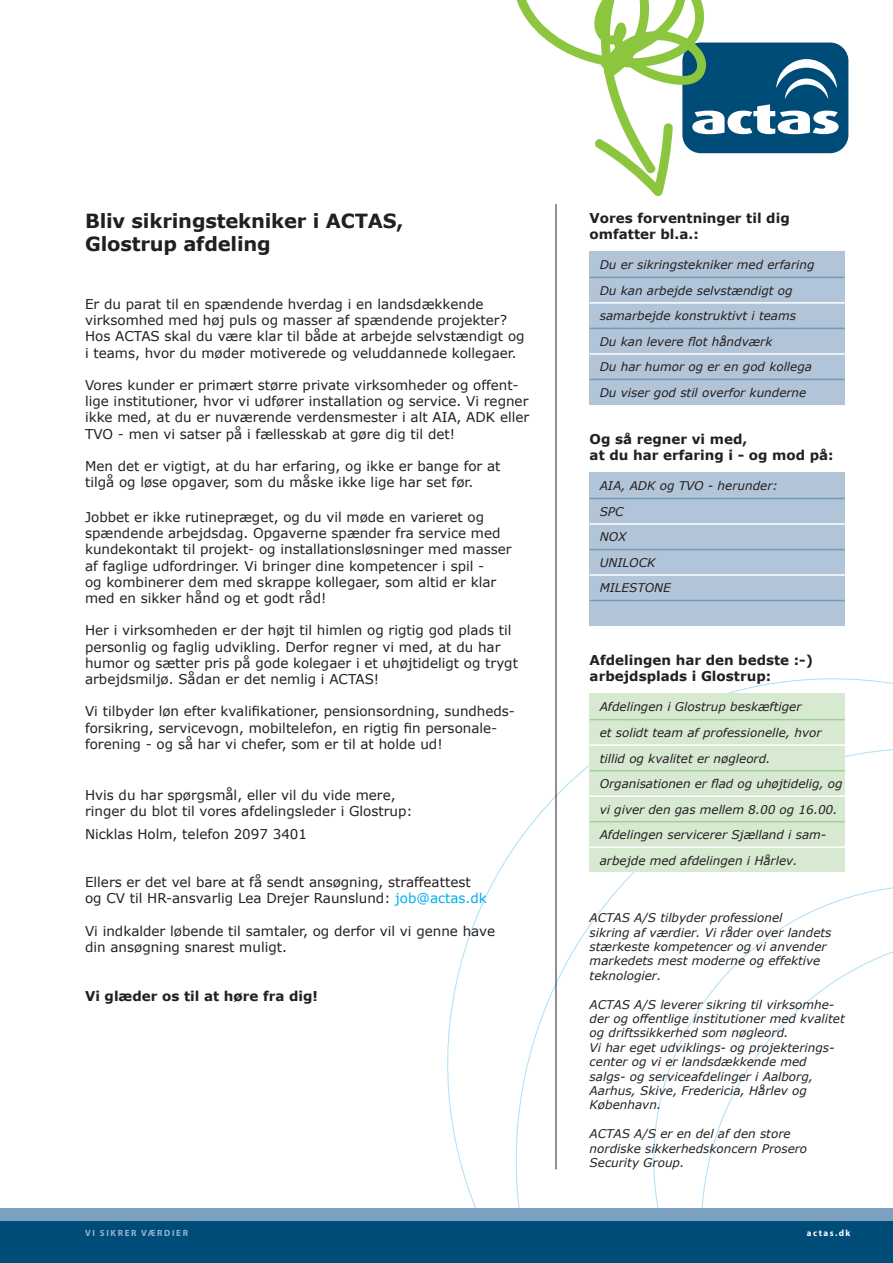
<style>
.page{position:relative;width:893px;height:1263px;background:#fff}
.page>*{position:absolute;margin:0;border:0;box-sizing:border-box;transform-origin:0 0}
.t1{font:700 19.5px/23.4px "Verdana";letter-spacing:-.01em;color:#231f20}
.t2{font:13.5px/16.2px "Verdana";color:#231f20}
.t3{font:700 13.5px/16.2px "Verdana";color:#231f20}
.t4{font:italic 12px/25.5px "Verdana";color:#231f20}
.t5{font:700 9px "Myriad Pro";letter-spacing:.18em;color:#96b2ce}
.t6{font:700 9px "Myriad Pro";letter-spacing:.16em;color:#fff}
.s1{color:#00aeef}
</style>
<div class="page">
<svg style="left:447px;top:641px;width:446px;height:567px"></svg>
<svg style="left:627px;top:859px;width:266px;height:349px"></svg>
<div style="left:0;top:1220px;width:893px;height:43px;background:#004c79"></div>
<div style="left:0;top:1208px;width:893px;height:12px;background:#7ba0c0"></div>
<div style="left:682px;top:43px;width:166px;height:110px;background:#004c79;border-radius:18px"></div>
<div style="left:590px;top:251px;width:255px;height:153px;background:#b1c4d8"></div>
<hr style="left:590px;top:277px;width:255px;height:1px;background:#769ab9">
<hr style="left:590px;top:302px;width:255px;height:2px;background:#fff">
<hr style="left:590px;top:328px;width:255px;height:1px;background:#769ab9">
<hr style="left:590px;top:353px;width:255px;height:2px;background:#fff">
<hr style="left:590px;top:379px;width:255px;height:1px;background:#769ab9">
<div style="left:590px;top:472px;width:255px;height:153px;background:#b1c4d8"></div>
<hr style="left:590px;top:498px;width:255px;height:1px;background:#769ab9">
<hr style="left:590px;top:523px;width:255px;height:2px;background:#fff">
<hr style="left:590px;top:549px;width:255px;height:1px;background:#769ab9">
<hr style="left:590px;top:574px;width:255px;height:2px;background:#fff">
<hr style="left:590px;top:600px;width:255px;height:1px;background:#769ab9">
<div style="left:590px;top:693px;width:255px;height:179px;background:#d8e9d2"></div>
<hr style="left:590px;top:719px;width:255px;height:1px;background:#a3cf9a">
<hr style="left:590px;top:744px;width:255px;height:2px;background:#fff">
<hr style="left:590px;top:770px;width:255px;height:1px;background:#a3cf9a">
<hr style="left:590px;top:795px;width:255px;height:2px;background:#fff">
<hr style="left:590px;top:821px;width:255px;height:1px;background:#a3cf9a">
<hr style="left:590px;top:846px;width:255px;height:2px;background:#fff">
<svg style="left:516px;top:0;width:322px;height:196px"></svg>
<hr style="left:556px;top:204px;width:1px;height:965px;background:#231f20">
<h1 class="t1" style="left:85px;top:209px;width:320px">Bliv sikringstekniker i ACTAS,<br>Glostrup afdeling</h1>
<p class="t2" style="left:85px;top:296px;width:441px">Er du parat til en spændende hverdag i en landsdækkende virksomhed med høj puls og masser af spændende projekter?<br>Hos ACTAS skal du være klar til både at arbejde selvstændigt og i teams, hvor du møder motiverede og veluddannede kollegaer.</p>
<p class="t2" style="left:85px;top:377px;width:446px">Vores kunder er primært større private virksomheder og offent&shy;lige institutioner, hvor vi udfører installation og service. Vi regner ikke med, at du er nuværende verdensmester i alt AIA, ADK eller TVO - men vi satser på i fællesskab at gøre dig til det!</p>
<p class="t2" style="left:85px;top:458px;width:417px">Men det er vigtigt, at du har erfaring, og ikke er bange for at tilgå og løse opgaver, som du måske ikke lige har set før.</p>
<p class="t2" style="left:85px;top:509px;width:428px">Jobbet er ikke rutinepræget, og du vil møde en varieret og spændende arbejdsdag. Opgaverne spænder fra service med kundekontakt til projekt- og installationsløsninger med masser af faglige udfordringer. Vi bringer dine kompetencer i spil -<br>og kombinerer dem med skrappe kollegaer, som altid er klar med en sikker hånd og et godt råd!</p>
<p class="t2" style="left:85px;top:622px;width:434px">Her i virksomheden er der højt til himlen og rigtig god plads til personlig og faglig udvikling. Derfor regner vi med, at du har humor og sætter pris på gode kolegaer i et uhøjtideligt og trygt arbejdsmiljø. Sådan er det nemlig i ACTAS!</p>
<p class="t2" style="left:85px;top:703px;width:432px">Vi tilbyder løn efter kvalifikationer, pensionsordning, sundheds&shy;forsikring, servicevogn, mobiltelefon, en rigtig fin personale&shy;forening - og så har vi chefer, som er til at holde ud!</p>
<p class="t2" style="left:85px;top:787px;width:329px">Hvis du har spørgsmål, eller vil du vide mere, ringer du blot til vores afdelingsleder i Glostrup:</p>
<p class="t2" style="left:85px;top:826px;width:224px">Nicklas Holm, telefon 2097 3401</p>
<p class="t2" style="left:85px;top:874px;width:403px">Ellers er det vel bare at få sendt ansøgning, straffeattest og CV til HR-ansvarlig Lea Drejer Raunslund: <span class="s1">job@actas.dk</span></p>
<p class="t2" style="left:85px;top:923px;width:412px">Vi indkalder løbende til samtaler, og derfor vil vi genne have din ansøgning snarest muligt.</p>
<p class="t3" style="left:85px;top:988px;width:234px">Vi glæder os til at høre fra dig!</p>
<p class="t3" style="left:590px;top:210px;width:202px">Vores forventninger til dig omfatter bl.a.:</p>
<p class="t4" style="left:600px;top:252px;width:216px">Du er sikringstekniker med erfaring<br>Du kan arbejde selvstændigt og samarbejde konstruktivt i teams<br>Du kan levere flot håndværk<br>Du har humor og er en god kollega<br>Du viser god stil overfor kunderne</p>
<p class="t3" style="left:590px;top:431px;width:245px">Og så regner vi med,<br>at du har erfaring i - og mod på:</p>
<p class="t4" style="left:600px;top:473px;width:180px">AIA, ADK og TVO - herunder:<br>SPC<br>NOX<br>UNILOCK<br>MILESTONE</p>
<p class="t3" style="left:590px;top:652px;width:225px">Afdelingen har den bedste :-) arbejdsplads i Glostrup:</p>
<p class="t4" style="left:600px;top:694px;width:244px">Afdelingen i Glostrup beskæftiger<br>et solidt team af professionelle, hvor tillid og kvalitet er nøgleord.<br>Organisationen er flad og uhøjtidelig, og vi giver den gas mellem 8.00 og 16.00.<br>Afdelingen servicerer Sjælland i sam&shy;arbejde med afdelingen i Hårlev.</p>
<p class="t4" style="left:590px;top:911px;width:243px;line-height:14.4px">ACTAS A/S tilbyder professionel<br>sikring af værdier. Vi råder over landets stærkeste kompetencer og vi anvender markedets mest moderne og effektive teknologier.</p>
<p class="t4" style="left:590px;top:997px;width:257px;line-height:14.4px">ACTAS A/S leverer sikring til virksomhe&shy;der og offentlige institutioner med kvalitet og driftssikkerhed som nøgleord.<br>Vi har eget udviklings- og projekterings&shy;center og vi er landsdækkende med salgs- og serviceafdelinger i Aalborg, Aarhus, Skive, Fredericia, Hårlev og København.</p>
<p class="t4" style="left:590px;top:1127px;width:219px;line-height:14.4px">ACTAS A/S er en del af den store nordiske sikkerhedskoncern Prosero<br>Security Group.</p>
<p class="t5" style="left:85px;top:1227px;width:104px">VI SIKRER VÆRDIER</p>
<p class="t6" style="left:807px;top:1227px;width:45px">actas.dk</p>
</div>
